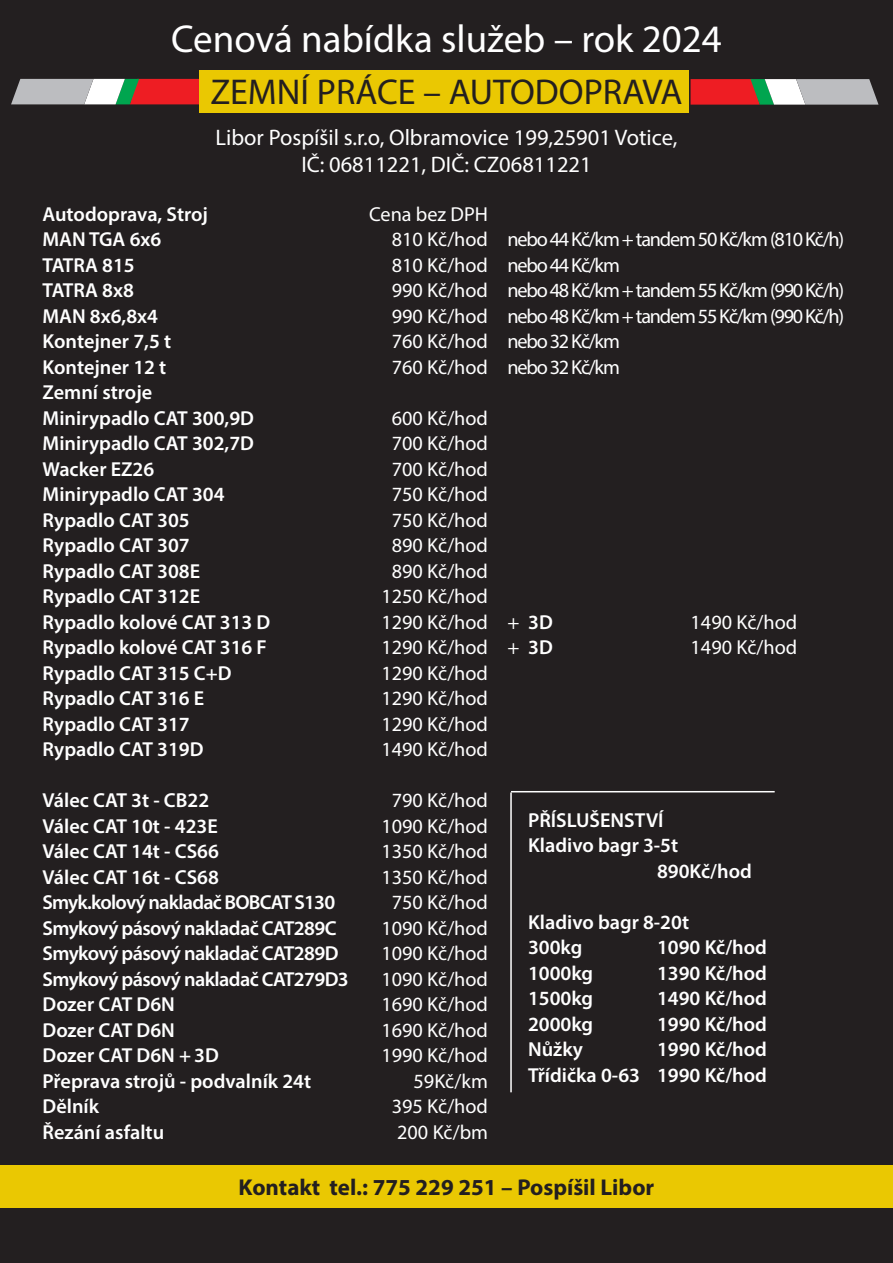
<style>
.page{position:relative;width:893px;height:1263px;background:#231f20}
.page>*{position:absolute;margin:0;border:0;box-sizing:border-box;transform-origin:0 0}
.t1{font:39px "Myriad Pro";color:#fff}
.t2{font:36px "Myriad Pro";color:#231f20}
.t3{font:700 22.95px "Myriad Pro";color:#231f20}
.t4{font:22.5px/27px "Myriad Pro";color:#fff;text-align:center}
.t5{font:600 20.25px/25.5px "Myriad Pro";color:#fff}
.t6{font:20.25px "Myriad Pro";color:#fff}
.t7{font:20.25px "Myriad Pro";letter-spacing:-.06em;color:#fff}
.t8{font:600 20.25px "Myriad Pro";letter-spacing:-.03em;color:#fff}
.t9{font:20.25px "Myriad Pro";letter-spacing:-.045em;color:#fff}
.t10{font:600 20.25px "Myriad Pro";letter-spacing:-.04em;color:#fff}
.s1{font-weight:600}
</style>
<div class="page">
<div style="left:200px;top:70px;width:489px;height:43px;background:#eac802"></div>
<svg style="left:11px;top:79px;width:188px;height:25px;background:#c58a87"></svg>
<svg style="left:691px;top:79px;width:187px;height:26px;background:#c38986"></svg>
<div style="left:0;top:1165px;width:893px;height:43px;background:#eac802"></div>
<hr style="left:510px;top:792px;width:2px;height:300px;background:#fff">
<hr style="left:511px;top:791px;width:264px;height:1px;background:#fff">
<h1 class="t1" style="left:171px;top:14px;width:552px">Cenová nabídka služeb – rok 2024</h1>
<h2 class="t2" style="left:210px;top:70px;width:474px">ZEMNÍ PRÁCE – AUTODOPRAVA</h2>
<p class="t4" style="left:216px;top:123px;width:463px">Libor Pospíšil s.r.o, Olbramovice 199,25901 Votice,<br>IČ: 06811221, DIČ: CZ06811221</p>
<p class="t5" style="left:43px;top:201px;width:167px">Autodoprava, Stroj</p>
<p class="t6" style="left:369px;top:201px;width:121px">Cena bez DPH</p>
<p class="t5" style="left:43px;top:226px;width:120px">MAN TGA 6x6</p>
<p class="t7" style="left:392px;top:227px;width:454px">810 Kč/hod nebo 44 Kč/km + tandem 50 Kč/km (810 Kč/h)</p>
<p class="t5" style="left:43px;top:252px;width:94px">TATRA 815</p>
<p class="t9" style="left:392px;top:252px;width:230px">810 Kč/hod nebo 44 Kč/km</p>
<p class="t5" style="left:43px;top:277px;width:93px">TATRA 8x8</p>
<p class="t7" style="left:392px;top:278px;width:454px">990 Kč/hod nebo 48 Kč/km + tandem 55 Kč/km (990 Kč/h)</p>
<p class="t5" style="left:43px;top:303px;width:117px">MAN 8x6,8x4</p>
<p class="t7" style="left:392px;top:303px;width:454px">990 Kč/hod nebo 48 Kč/km + tandem 55 Kč/km (990 Kč/h)</p>
<p class="t5" style="left:43px;top:328px;width:130px">Kontejner 7,5 t</p>
<p class="t9" style="left:392px;top:329px;width:230px">760 Kč/hod nebo 32 Kč/km</p>
<p class="t5" style="left:43px;top:354px;width:125px">Kontejner 12 t</p>
<p class="t9" style="left:392px;top:354px;width:230px">760 Kč/hod nebo 32 Kč/km</p>
<p class="t5" style="left:43px;top:379px;width:213px">Zemní stroje<br>Minirypadlo CAT 300,9D</p>
<p class="t6" style="left:392px;top:405px;width:98px">600 Kč/hod</p>
<p class="t5" style="left:43px;top:430px;width:213px">Minirypadlo CAT 302,7D</p>
<p class="t6" style="left:392px;top:431px;width:98px">700 Kč/hod</p>
<p class="t5" style="left:43px;top:456px;width:113px">Wacker EZ26</p>
<p class="t6" style="left:392px;top:456px;width:98px">700 Kč/hod</p>
<p class="t5" style="left:43px;top:481px;width:184px">Minirypadlo CAT 304</p>
<p class="t6" style="left:392px;top:482px;width:98px">750 Kč/hod</p>
<p class="t5" style="left:43px;top:507px;width:149px">Rypadlo CAT 305</p>
<p class="t6" style="left:392px;top:507px;width:98px">750 Kč/hod</p>
<p class="t5" style="left:43px;top:532px;width:149px">Rypadlo CAT 307</p>
<p class="t6" style="left:392px;top:533px;width:98px">890 Kč/hod</p>
<p class="t5" style="left:43px;top:558px;width:159px">Rypadlo CAT 308E</p>
<p class="t6" style="left:392px;top:558px;width:98px">890 Kč/hod</p>
<p class="t5" style="left:43px;top:583px;width:159px">Rypadlo CAT 312E</p>
<p class="t6" style="left:381px;top:584px;width:108px">1250 Kč/hod</p>
<p class="t5" style="left:43px;top:609px;width:229px">Rypadlo kolové CAT 313 D</p>
<p class="t6" style="left:381px;top:609px;width:173px">1290 Kč/hod + <span class="s1">3D</span></p>
<p class="t6" style="left:691px;top:609px;width:108px">1490 Kč/hod</p>
<p class="t5" style="left:43px;top:634px;width:226px">Rypadlo kolové CAT 316 F</p>
<p class="t6" style="left:381px;top:635px;width:173px">1290 Kč/hod + <span class="s1">3D</span></p>
<p class="t6" style="left:691px;top:635px;width:108px">1490 Kč/hod</p>
<p class="t5" style="left:43px;top:660px;width:191px">Rypadlo CAT 315 C+D</p>
<p class="t6" style="left:381px;top:660px;width:108px">1290 Kč/hod</p>
<p class="t5" style="left:43px;top:685px;width:163px">Rypadlo CAT 316 E</p>
<p class="t6" style="left:381px;top:686px;width:108px">1290 Kč/hod</p>
<p class="t5" style="left:43px;top:711px;width:149px">Rypadlo CAT 317</p>
<p class="t6" style="left:381px;top:711px;width:108px">1290 Kč/hod</p>
<p class="t5" style="left:43px;top:736px;width:163px">Rypadlo CAT 319D</p>
<p class="t6" style="left:381px;top:737px;width:108px">1490 Kč/hod</p>
<p class="t5" style="left:43px;top:787px;width:168px">Válec CAT 3t - CB22</p>
<p class="t6" style="left:392px;top:788px;width:98px">790 Kč/hod</p>
<p class="t5" style="left:43px;top:813px;width:177px">Válec CAT 10t - 423E</p>
<p class="t6" style="left:381px;top:813px;width:108px">1090 Kč/hod</p>
<p class="t5" style="left:43px;top:838px;width:178px">Válec CAT 14t - CS66</p>
<p class="t6" style="left:381px;top:839px;width:108px">1350 Kč/hod</p>
<p class="t5" style="left:43px;top:864px;width:178px">Válec CAT 16t - CS68</p>
<p class="t6" style="left:381px;top:864px;width:108px">1350 Kč/hod</p>
<p class="t10" style="left:43px;top:889px;width:294px">Smyk.kolový nakladač BOBCAT S130</p>
<p class="t6" style="left:392px;top:890px;width:98px">750 Kč/hod</p>
<p class="t8" style="left:43px;top:915px;width:296px">Smykový pásový nakladač CAT289C</p>
<p class="t6" style="left:381px;top:915px;width:108px">1090 Kč/hod</p>
<p class="t8" style="left:43px;top:940px;width:297px">Smykový pásový nakladač CAT289D</p>
<p class="t6" style="left:381px;top:941px;width:108px">1090 Kč/hod</p>
<p class="t8" style="left:43px;top:966px;width:308px">Smykový pásový nakladač CAT279D3</p>
<p class="t6" style="left:381px;top:966px;width:108px">1090 Kč/hod</p>
<p class="t5" style="left:43px;top:991px;width:134px">Dozer CAT D6N</p>
<p class="t6" style="left:381px;top:992px;width:108px">1690 Kč/hod</p>
<p class="t5" style="left:43px;top:1016px;width:134px">Dozer CAT D6N</p>
<p class="t6" style="left:381px;top:1017px;width:108px">1690 Kč/hod</p>
<p class="t5" style="left:43px;top:1042px;width:178px">Dozer CAT D6N + 3D</p>
<p class="t6" style="left:381px;top:1043px;width:108px">1990 Kč/hod</p>
<p class="t5" style="left:43px;top:1067px;width:270px">Přeprava strojů - podvalník 24t</p>
<p class="t6" style="left:414px;top:1068px;width:76px">59Kč/km</p>
<p class="t5" style="left:43px;top:1093px;width:58px">Dělník</p>
<p class="t6" style="left:392px;top:1094px;width:98px">395 Kč/hod</p>
<p class="t5" style="left:43px;top:1118px;width:123px">Řezání asfaltu</p>
<p class="t6" style="left:397px;top:1119px;width:92px">200 Kč/bm</p>
<p class="t5" style="left:528px;top:806px;width:137px">PŘÍSLUŠENSTVÍ</p>
<p class="t5" style="left:528px;top:832px;width:152px">Kladivo bagr 3-5t</p>
<p class="t5" style="left:657px;top:857px;width:96px">890Kč/hod</p>
<p class="t5" style="left:528px;top:908px;width:163px">Kladivo bagr 8-20t<br>300kg</p>
<p class="t5" style="left:657px;top:934px;width:111px">1090 Kč/hod</p>
<p class="t5" style="left:528px;top:959px;width:67px">1000kg</p>
<p class="t5" style="left:657px;top:959px;width:111px">1390 Kč/hod</p>
<p class="t5" style="left:528px;top:985px;width:67px">1500kg</p>
<p class="t5" style="left:657px;top:985px;width:111px">1490 Kč/hod</p>
<p class="t5" style="left:528px;top:1010px;width:67px">2000kg</p>
<p class="t5" style="left:657px;top:1010px;width:111px">1990 Kč/hod</p>
<p class="t5" style="left:528px;top:1036px;width:56px">Nůžky</p>
<p class="t5" style="left:528px;top:1036px;width:240px;text-align:right">1990 Kč/hod<br>Třídička 0-63 1990 Kč/hod</p>
<p class="t3" style="left:239px;top:1172px;width:417px">Kontakt tel.: 775 229 251 – Pospíšil Libor</p>
</div>
